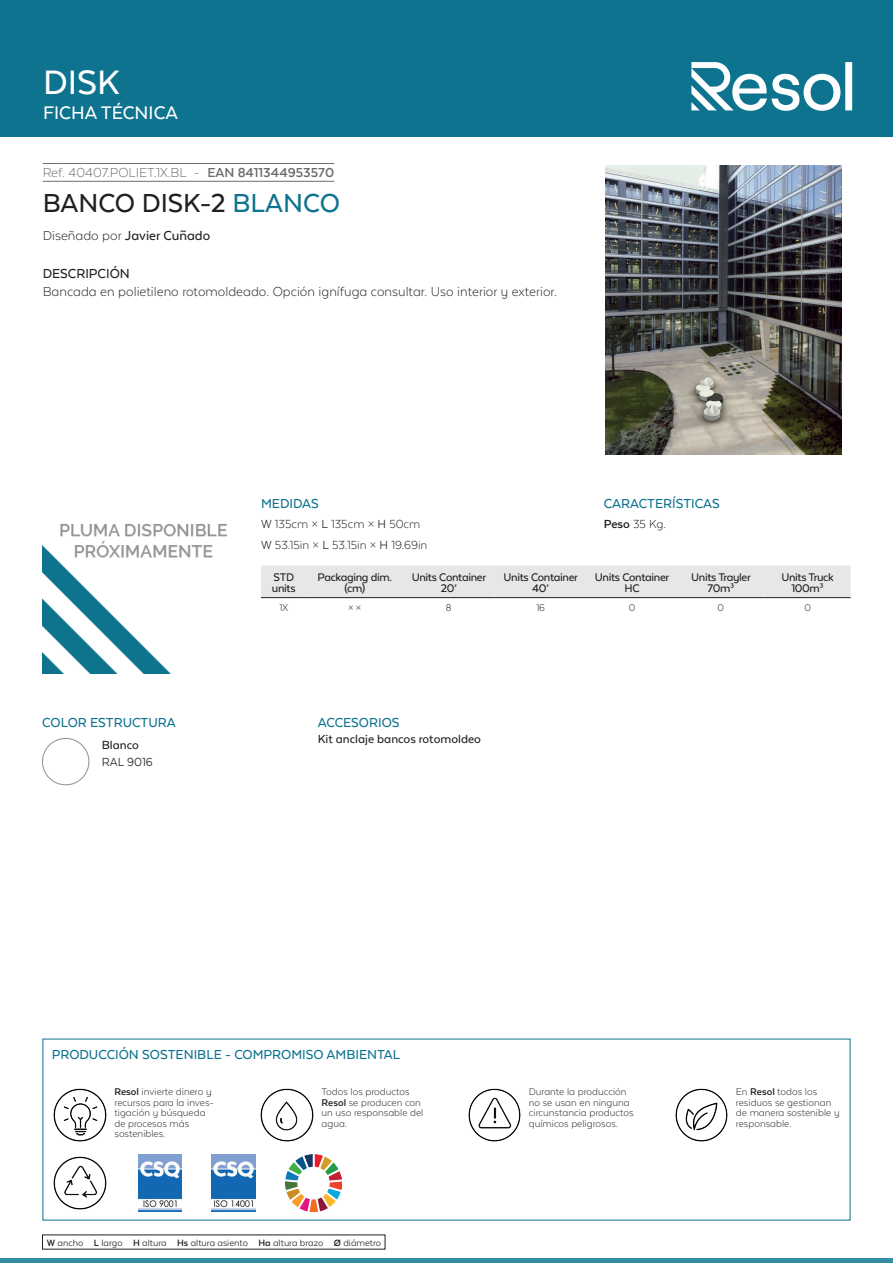
<style>
.page{position:relative;width:893px;height:1263px;background:#fff}
.page>*{position:absolute;margin:0;border:0;box-sizing:border-box;transform-origin:0 0}
.t1{font:500 39px "Texta Alt";color:#fff}
.t2{font:500 30px "Texta Alt";color:#231f20}
.t3{font:500 21px "Texta Alt";color:#fff}
.t4{font:500 15px "Texta Alt";color:#0d738f}
.t5{font:300 15px "Texta Alt";color:#231f20}
.t6{font:300 15px "Texta Alt";color:#6c6d70}
.t7{font:500 15px "Texta Alt";color:#231f20}
.t8{font:300 13.5px/20.4px "Texta Alt";color:#231f20}
.t9{font:500 13.5px "Texta Alt";color:#231f20}
.t10{font:13.5px "Texta Alt";color:#231f20}
.t11{font:500 12.75px/10.5px "Texta Alt";letter-spacing:-.025em;color:#231f20;text-align:center}
.t12{font:300 11.25px/10.5px "Texta Alt";color:#231f20}
.t13{font:10.5px "Texta Alt";color:#231f20}
.s1{font-weight:700}
.s2{color:#0d738f}
.s3{font-weight:300}
.s4{font-weight:400}
</style>
<div class="page">
<div style="left:0;top:0;width:893px;height:137px;background:#0d738f"></div>
<hr style="left:0;top:1259px;width:893px;height:4px;background:#348ea3">
<svg style="left:691px;top:62px;width:161px;height:49px"></svg>
<hr style="left:43px;top:163px;width:291px;height:1px;background:#6c6d70">
<hr style="left:43px;top:181px;width:291px;height:1px;background:#6c6d70">
<img style="left:605px;top:166px;width:237px;height:289px">
<img style="left:42px;top:738px;width:47px;height:47px;border-radius:23px">
<div style="left:42px;top:738px;width:47px;height:47px;border:1px solid #89948d;border-radius:50%"></div>
<img style="left:43px;top:524px;width:184px;height:150px">
<div style="left:261px;top:565px;width:590px;height:32px;background:#e6e7e9"></div>
<hr style="left:261px;top:597px;width:46px;height:1px;background:#231f20">
<hr style="left:307px;top:597px;width:96px;height:1px;background:#231f20">
<hr style="left:403px;top:597px;width:92px;height:1px;background:#231f20">
<hr style="left:495px;top:597px;width:92px;height:1px;background:#231f20">
<hr style="left:587px;top:597px;width:90px;height:1px;background:#231f20">
<hr style="left:677px;top:597px;width:88px;height:1px;background:#231f20">
<hr style="left:765px;top:597px;width:86px;height:1px;background:#231f20">
<img style="left:53px;top:1088px;width:54px;height:54px">
<img style="left:260px;top:1088px;width:54px;height:54px">
<img style="left:468px;top:1088px;width:53px;height:54px">
<img style="left:675px;top:1088px;width:53px;height:54px">
<img style="left:53px;top:1156px;width:54px;height:54px">
<img style="left:138px;top:1155px;width:44px;height:56px">
<img style="left:212px;top:1155px;width:43px;height:56px">
<img style="left:285px;top:1155px;width:57px;height:56px">
<h1 class="t1" style="left:43px;top:62px;width:78px">DISK</h1>
<h3 class="t3" style="left:43px;top:102px;width:136px">FICHA TÉCNICA</h3>
<h3 class="t6" style="left:43px;top:164px;width:293px">Ref. 40407.POLIET.1X.BL - <span class="s1">EAN 8411344953570</span></h3>
<h2 class="t2" style="left:43px;top:188px;width:299px">BANCO DISK-2 <span class="s2">BLANCO</span></h2>
<h3 class="t7" style="left:43px;top:228px;width:169px"><span class="s3">Diseñado por</span> Javier Cuñado</h3>
<h3 class="t7" style="left:43px;top:265px;width:89px">DESCRIPCIÓN</h3>
<h3 class="t5" style="left:43px;top:283px;width:516px">Bancada en polietileno rotomoldeado. Opción ignífuga consultar. Uso interior y exterior.</h3>
<h3 class="t4" style="left:42px;top:714px;width:135px">COLOR ESTRUCTURA</h3>
<p class="t9" style="left:102px;top:738px;width:39px">Blanco</p>
<p class="t10" style="left:102px;top:755px;width:52px">RAL 9016</p>
<h3 class="t4" style="left:604px;top:495px;width:117px">CARACTERÍSTICAS</h3>
<p class="t8" style="left:604px;top:514px;width:64px"><span class="s1">Peso</span> 35 Kg.</p>
<h3 class="t4" style="left:261px;top:495px;width:59px">MEDIDAS</h3>
<p class="t8" style="left:261px;top:514px;width:168px"><span class="s4">W</span> 135cm × <span class="s4">L</span> 135cm × <span class="s4">H</span> 50cm<br><span class="s4">W</span> 53.15in × <span class="s4">L</span> 53.15in × <span class="s4">H</span> 19.69in</p>
<p class="t11" style="left:272px;top:572px;width:25px;text-align:left">STD units</p>
<p class="t11" style="left:317px;top:572px;width:76px">Packaging dim. (cm)</p>
<p class="t11" style="left:412px;top:572px;width:76px">Units Container<br>20’</p>
<p class="t11" style="left:504px;top:572px;width:76px">Units Container<br>40’</p>
<p class="t11" style="left:595px;top:572px;width:76px">Units Container<br>HC</p>
<p class="t11" style="left:691px;top:572px;width:61px">Units Trayler<br>70m³</p>
<p class="t11" style="left:781px;top:572px;width:54px">Units Truck<br>100m³</p>
<p class="t12" style="left:279px;top:602px;width:10px">1X</p>
<p class="t12" style="left:348px;top:602px;width:15px">× ×</p>
<p class="t12" style="left:446px;top:602px;width:7px">8</p>
<p class="t12" style="left:536px;top:602px;width:10px">16</p>
<p class="t12" style="left:629px;top:602px;width:8px">0</p>
<p class="t12" style="left:718px;top:602px;width:8px">0</p>
<p class="t12" style="left:804px;top:602px;width:8px">0</p>
<h3 class="t4" style="left:318px;top:714px;width:83px">ACCESORIOS</h3>
<p class="t9" style="left:318px;top:732px;width:165px">Kit anclaje bancos rotomoldeo</p>
<h3 class="t4" style="left:52px;top:1047px;width:350px">PRODUCCIÓN SOSTENIBLE - COMPROMISO AMBIENTAL</h3>
<p class="t12" style="left:114px;top:1086px;width:101px"><span class="s1">Resol</span> invierte dinero y recursos para la inves&shy;tigación y búsqueda de procesos más sostenibles.</p>
<p class="t12" style="left:322px;top:1086px;width:103px">Todos los productos<br><span class="s1">Resol</span> se producen con un uso responsable del agua.</p>
<p class="t12" style="left:529px;top:1086px;width:106px">Durante la producción no se usan en ninguna circunstancia productos químicos peligrosos.</p>
<p class="t12" style="left:736px;top:1086px;width:105px">En <span class="s1">Resol</span> todos los residuos se gestionan de manera sostenible y responsable.</p>
<p class="t13" style="left:47px;top:1237px;width:336px"><span class="s1">W</span> ancho <span class="s1">L</span> largo <span class="s1">H</span> altura <span class="s1">Hs</span> altura asiento <span class="s1">Ha</span> altura brazo <span class="s1">Ø</span> diámetro</p>
</div>
